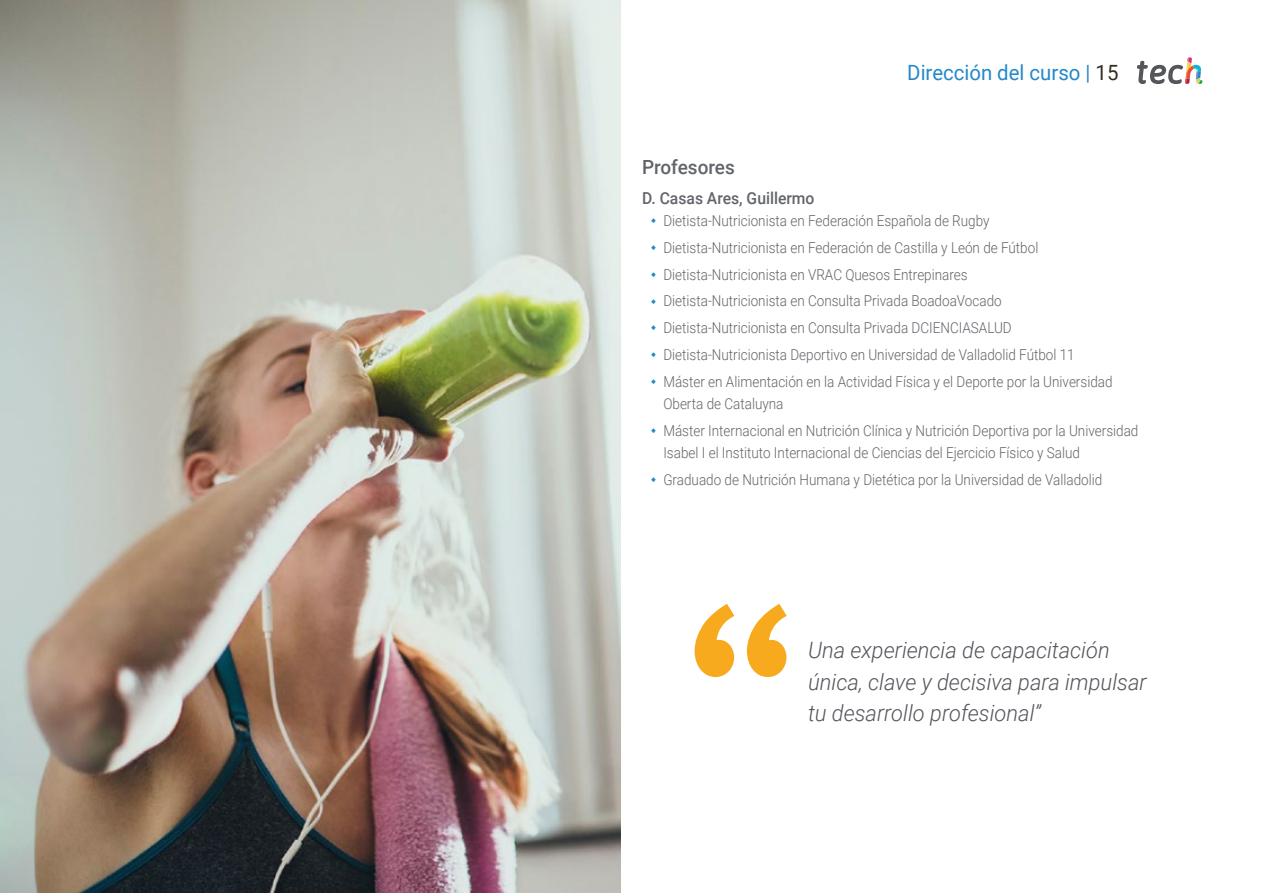
<style>
.page{position:relative;width:1263px;height:893px;background:#fff}
.page>*{position:absolute;margin:0;border:0;box-sizing:border-box;transform-origin:0 0}
.t1{font:italic 300 22.5px/31.5px "Roboto";color:#52555b}
.t2{font:21px "Roboto";color:#2488c9}
.t3{font:500 19.5px "Roboto";color:#61646a}
.t4{font:500 16.5px "Roboto";color:#61646a;scale:.95 1}
.t5{font:300 15px/26.7px "Roboto";color:#61646a;scale:.9 1}
.s1{color:#332d20}
</style>
<div class="page">
<svg style="left:1137px;top:57px;width:65px;height:27px"></svg>
<img style="left:0;top:0;width:621px;height:893px">
<svg style="left:695px;top:604px;width:92px;height:73px"></svg>
<h2 class="t2" style="left:907px;top:57px;width:213px">Dirección del curso | <span class="s1">15</span></h2>
<h3 class="t3" style="left:642px;top:154px;width:94px">Profesores</h3>
<p class="t4" style="left:642px;top:186px;width:183px">D. Casas Ares, Guillermo</p>
<p class="t5" style="left:663px;top:207px;width:501px">Dietista-Nutricionista en Federación Española de Rugby Dietista-Nutricionista en Federación de Castilla y León de Fútbol Dietista-Nutricionista en VRAC Quesos Entrepinares<br>Dietista-Nutricionista en Consulta Privada BoadoaVocado Dietista-Nutricionista en Consulta Privada DCIENCIASALUD Dietista-Nutricionista Deportivo en Universidad de Valladolid Fútbol 11<br>Máster en Alimentación en la Actividad Física y el Deporte por la Universidad</p>
<p class="t5" style="left:663px;top:390px;width:529px">Oberta de Cataluyna<br>Máster Internacional en Nutrición Clínica y Nutrición Deportiva por la Universidad</p>
<p class="t5" style="left:663px;top:439px;width:489px">Isabel I el Instituto Internacional de Ciencias del Ejercicio Físico y Salud<br>Graduado de Nutrición Humana y Dietética por la Universidad de Valladolid</p>
<h1 class="t1" style="left:808px;top:634px;width:340px">Una experiencia de capacitación única, clave y decisiva para impulsar tu desarrollo profesional”</h1>
</div>
